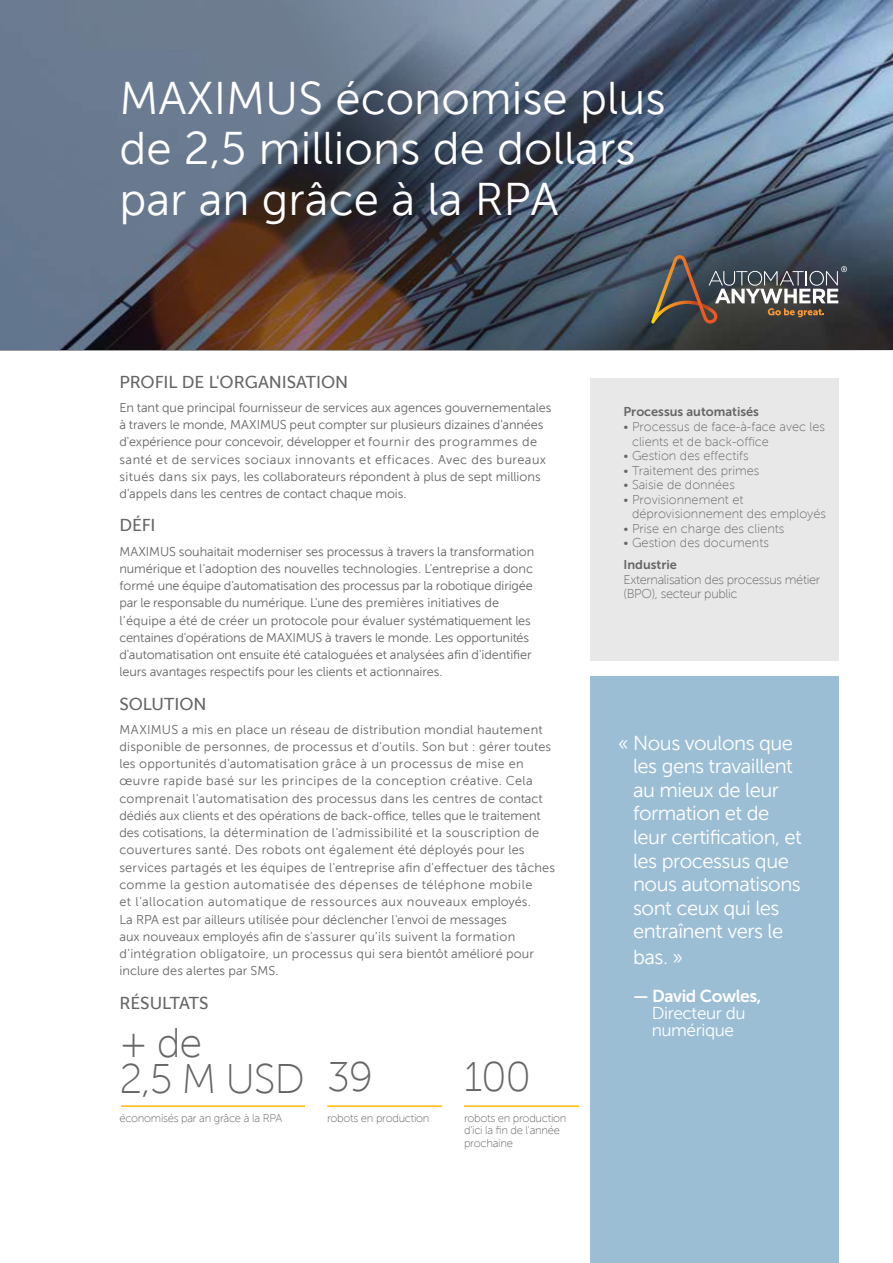
<style>
.page{position:relative;width:893px;height:1263px;background:#fff}
.page>*{position:absolute;margin:0;border:0;box-sizing:border-box;transform-origin:0 0}
.t1{font:45.75px/50.2px "Museo Sans 300";color:#fff}
.t2{font:41.25px/36px "Museo Sans 100";letter-spacing:-.03em;color:#666}
.t3{font:20.25px/23.5px "Museo Sans 300";letter-spacing:-.025em;color:#fff}
.t4{font:17.25px "Museo Sans 500";color:#666}
.t5{font:17.25px/17.2px "Museo Sans 300";letter-spacing:-.025em;color:#fff}
.t6{font:17.25px "Museo Sans 700";letter-spacing:-.025em;color:#fff}
.t7{font:12.75px/17.2px "Museo Sans 300";letter-spacing:.005em;color:#666}
.t8{font:12.75px/14.5px "Museo Sans 100";color:#666}
.t9{font:12.75px/14.5px "Museo Sans 100";letter-spacing:-.025em;color:#666}
.t10{font:12.75px "Museo Sans 700";color:#666}
.t11{font:11.25px/12.8px "Museo Sans 100";letter-spacing:-.025em;color:#666}
</style>
<div class="page">
<img style="left:0;top:0;width:893px;height:351px">
<svg style="left:651px;top:255px;width:196px;height:69px;background:#585858"></svg>
<div style="left:591px;top:378px;width:248px;height:283px;background:#e8e8e8"></div>
<div style="left:591px;top:677px;width:248px;height:586px;background:#9cbed5"></div>
<hr style="left:327px;top:1105px;width:115px;height:2px;background:#ffbc03">
<hr style="left:464px;top:1105px;width:115px;height:2px;background:#ffbc03">
<hr style="left:121px;top:1105px;width:184px;height:2px;background:#ffbc03">
<h1 class="t1" style="left:119px;top:74px;width:548px">MAXIMUS économise plus de 2,5 millions de dollars par an grâce à la RPA</h1>
<h3 class="t4" style="left:119px;top:372px;width:230px">PROFIL DE L'ORGANISATION</h3>
<p class="t7" style="left:119px;top:399px;width:433px">En tant que principal fournisseur de services aux agences gouvernementales à travers le monde, MAXIMUS peut compter sur plusieurs dizaines d'années d'expérience pour concevoir, développer et fournir des programmes de santé et de services sociaux innovants et efficaces. Avec des bureaux situés dans six pays, les collaborateurs répondent à plus de sept millions d'appels dans les centres de contact chaque mois.</p>
<h3 class="t4" style="left:119px;top:516px;width:38px">DÉFI</h3>
<p class="t7" style="left:119px;top:543px;width:416px">MAXIMUS souhaitait moderniser ses processus à travers la transformation numérique et l'adoption des nouvelles technologies. L'entreprise a donc formé une équipe d'automatisation des processus par la robotique dirigée par le responsable du numérique. L'une des premières initiatives de l'équipe a été de créer un protocole pour évaluer systématiquement les centaines d'opérations de MAXIMUS à travers le monde. Les opportunités d'automatisation ont ensuite été cataloguées et analysées afin d'identifier leurs avantages respectifs pour les clients et actionnaires.</p>
<h3 class="t4" style="left:119px;top:694px;width:89px">SOLUTION</h3>
<p class="t7" style="left:119px;top:721px;width:437px">MAXIMUS a mis en place un réseau de distribution mondial hautement disponible de personnes, de processus et d'outils. Son but : gérer toutes les opportunités d'automatisation grâce à un processus de mise en œuvre rapide basé sur les principes de la conception créative. Cela comprenait l'automatisation des processus dans les centres de contact dédiés aux clients et des opérations de back-office, telles que le traitement des cotisations, la détermination de l'admissibilité et la souscription de couvertures santé. Des robots ont également été déployés pour les services partagés et les équipes de l'entreprise afin d'effectuer des tâches comme la gestion automatisée des dépenses de téléphone mobile<br>et l'allocation automatique de ressources aux nouveaux employés.<br>La RPA est par ailleurs utilisée pour déclencher l'envoi de messages<br>aux nouveaux employés afin de s'assurer qu'ils suivent la formation d'intégration obligatoire, un processus qui sera bientôt amélioré pour inclure des alertes par SMS.</p>
<h3 class="t4" style="left:119px;top:993px;width:91px">RÉSULTATS</h3>
<h2 class="t2" style="left:119px;top:1025px;width:187px">+ de<br>2,5 M USD</h2>
<p class="t11" style="left:119px;top:1111px;width:165px">économisés par an grâce à la RPA</p>
<h2 class="t2" style="left:327px;top:1059px;width:48px">39</h2>
<h2 class="t2" style="left:464px;top:1059px;width:69px">100</h2>
<p class="t11" style="left:327px;top:1111px;width:104px">robots en production</p>
<p class="t11" style="left:464px;top:1111px;width:104px">robots en production d'ici la fin de l'année prochaine</p>
<p class="t10" style="left:623px;top:405px;width:137px">Processus automatisés</p>
<p class="t8" style="left:632px;top:419px;width:195px;text-indent:-9px">• Processus de face-à-face avec les clients et de back-office</p>
<p class="t8" style="left:623px;top:449px;width:127px">• Gestion des effectifs</p>
<p class="t8" style="left:623px;top:463px;width:137px">• Traitement des primes</p>
<p class="t8" style="left:623px;top:478px;width:113px">• Saisie de données</p>
<p class="t8" style="left:632px;top:492px;width:196px;text-indent:-9px">• Provisionnement et déprovisionnement des employés</p>
<p class="t8" style="left:623px;top:521px;width:162px">• Prise en charge des clients</p>
<p class="t8" style="left:623px;top:536px;width:147px">• Gestion des documents</p>
<p class="t10" style="left:623px;top:558px;width:55px">Industrie</p>
<p class="t9" style="left:623px;top:572px;width:198px">Externalisation des processus métier (BPO), secteur public</p>
<h3 class="t3" style="left:633px;top:731px;width:170px;text-indent:-15px">« Nous voulons que les gens travaillent au mieux de leur formation et de leur certification, et les processus que nous automatisons sont ceux qui les entraînent vers le</h3>
<h3 class="t3" style="left:633px;top:946px;width:51px">bas. »</h3>
<h3 class="t6" style="left:633px;top:986px;width:130px">— David Cowles,</h3>
<h3 class="t5" style="left:652px;top:1005px;width:95px">Directeur du numérique</h3>
</div>
